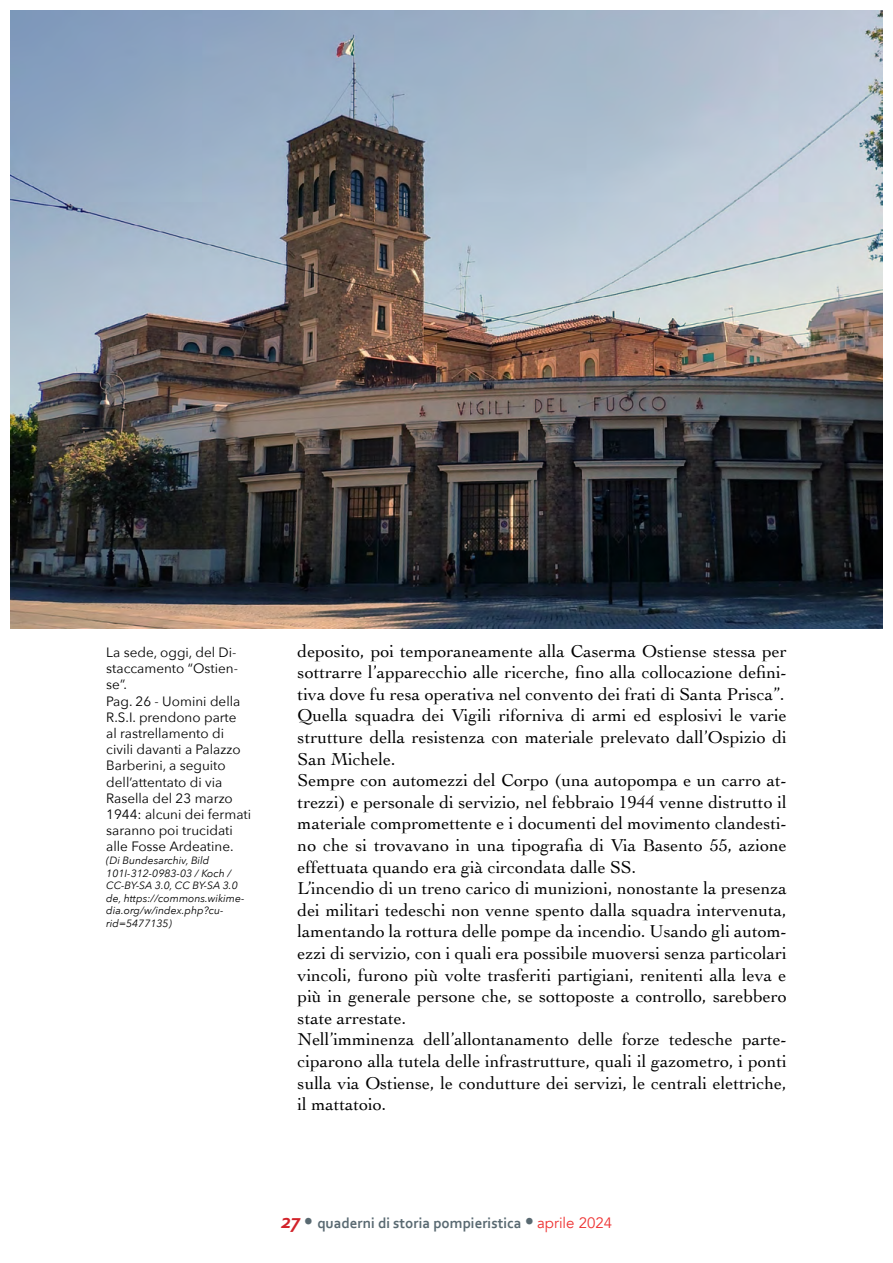
<style>
.page{position:relative;width:893px;height:1263px;background:#fff}
.page>*{position:absolute;margin:0;border:0;box-sizing:border-box;transform-origin:0 0}
.t1{font:18px/21.6px "Cochin";color:#000}
.t2{font:700 15px "Corbel";color:#596971}
.t3{font:13.5px/16.2px "Avenir Next";color:#000}
.t4{font:italic 10.5px/12.6px "Avenir Next";color:#000}
.s1{font-style:italic;font-size:21px;color:#d2232a}
.s2{font-size:21px}
.s3{font-family:"Avenir";font-weight:400;color:#ee3131}
</style>
<div class="page">
<img style="left:11px;top:11px;width:871px;height:617px">
<p class="t3" style="left:106px;top:644px;width:146px">La sede, oggi, del Di&shy;staccamento “Ostien&shy;se”.<br>Pag. 26 - Uomini della<br>R.S.I. prendono parte<br>al rastrellamento di civili davanti a Palazzo<br>Barberini, a seguito dell’attentato di via<br>Rasella del 23 marzo<br>1944: alcuni dei fermati saranno poi trucidati alle Fosse Ardeatine.</p>
<p class="t4" style="left:106px;top:853px;width:140px">(Di Bundesarchiv, Bild<br>101I-312-0983-03 / Koch /<br>CC-BY-SA 3.0, CC BY-SA 3.0 de, https://commons.wikime&shy;dia.org/w/index.php?cu&shy;rid=5477135)</p>
<p class="t1" style="left:298px;top:639px;width:491px">deposito, poi temporaneamente alla Caserma Ostiense stessa per sottrarre l’apparecchio alle ricerche, fino alla collocazione defini&shy;tiva dove fu resa operativa nel convento dei frati di Santa Prisca”.<br>Quella squadra dei Vigili riforniva di armi ed esplosivi le varie strutture della resistenza con materiale prelevato dall’Ospizio di San Michele.<br>Sempre con automezzi del Corpo (una autopompa e un carro at&shy;trezzi) e personale di servizio, nel febbraio 1944 venne distrutto il materiale compromettente e i documenti del movimento clandesti&shy;no che si trovavano in una tipografia di Via Basento 55, azione effettuata quando era già circondata dalle SS.<br>L’incendio di un treno carico di munizioni, nonostante la presenza dei militari tedeschi non venne spento dalla squadra intervenuta, lamentando la rottura delle pompe da incendio. Usando gli autom&shy;ezzi di servizio, con i quali era possibile muoversi senza particolari vincoli, furono più volte trasferiti partigiani, renitenti alla leva e più in generale persone che, se sottoposte a controllo, sarebbero state arrestate.<br>Nell’imminenza dell’allontanamento delle forze tedesche parte&shy;ciparono alla tutela delle infrastrutture, quali il gazometro, i ponti sulla via Ostiense, le condutture dei servizi, le centrali elettriche, il mattatoio.</p>
<p class="t2" style="left:281px;top:1213px;width:333px"><span class="s1">27</span> <span class="s2">•</span> quaderni di storia pompieristica <span class="s2">•</span> <span class="s3">aprile 2024</span></p>
</div>
